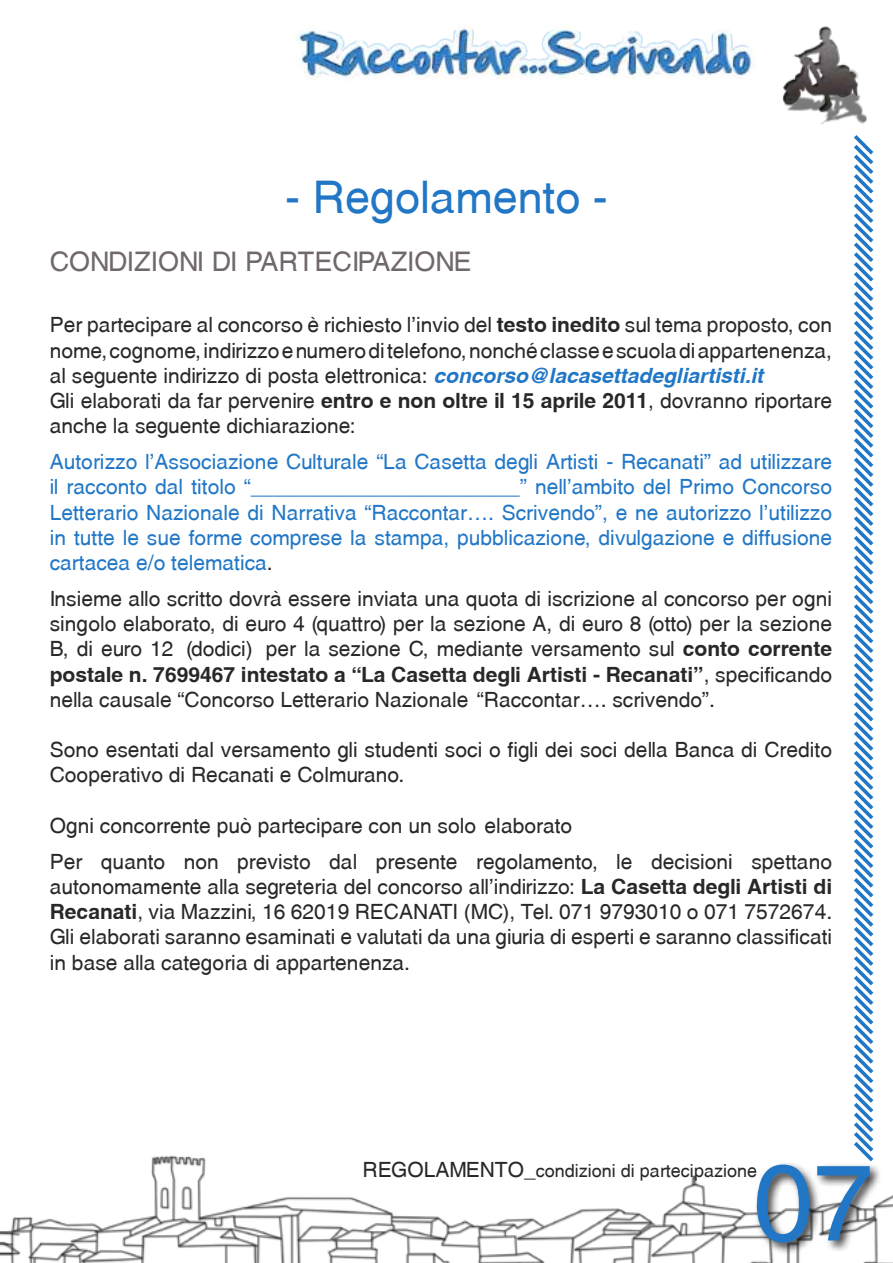
<style>
.page{position:relative;width:893px;height:1263px;background:#fff}
.page>*{position:absolute;margin:0;border:0;box-sizing:border-box;transform-origin:0 0}
.t1{font:108px "Swansea";color:#2177c6}
.t2{font:45px "Swansea";color:#2177c6}
.t3{font:27px "Swansea";color:#716969}
.t4{font:21px/25.2px "Swansea";color:#282828}
.t5{font:21px/25.2px "Swansea";color:#2177c6;text-align:justify}
.t6{font:18px "Swansea";color:#282828}
.s1{font-weight:700}
.s2{font-weight:700;font-style:italic;color:#2177c6}
.s3{color:#282828}
.s4{font-size:21px}
</style>
<div class="page">
<img style="left:0;top:1155px;width:893px;height:108px">
<div style="left:753px;top:1161px;width:129px;height:94px;background:#000;opacity:.75"></div>
<svg style="left:850px;top:151px;width:27px;height:1014px"></svg>
<img style="left:297px;top:25px;width:576px;height:126px">
<h2 class="t2" style="left:285px;top:170px;width:324px">- Regolamento -</h2>
<p class="t3" style="left:50px;top:246px;width:423px">CONDIZIONI DI PARTECIPAZIONE</p>
<p class="t4" style="left:50px;top:312px;width:784px">Per partecipare al concorso è richiesto l’invio del <span class="s1">testo inedito</span> sul tema proposto, con nome, cognome, indirizzo e numero di telefono, nonché classe e scuola di appartenenza, al seguente indirizzo di posta elettronica: <span class="s2">concorso@lacasettadegliartisti.it<br></span>Gli elaborati da far pervenire <span class="s1">entro e non oltre il 15 aprile 2011</span>, dovranno riportare anche la seguente dichiarazione:</p>
<p class="t5" style="left:50px;top:449px;width:784px">Autorizzo l’Associazione Culturale “La Casetta degli Artisti - Recanati” ad utilizzare il racconto dal titolo “_______________________” nell’ambito del Primo Concorso Letterario Nazionale di Narrativa “Raccontar…. Scrivendo”, e ne autorizzo l’utilizzo in tutte le sue forme comprese la stampa, pubblicazione, divulgazione e diffusione cartacea e/o telematica<span class="s3">.</span></p>
<p class="t4" style="left:50px;top:586px;width:784px;text-align:justify">Insieme allo scritto dovrà essere inviata una quota di iscrizione al concorso per ogni singolo elaborato, di euro 4 (quattro) per la sezione A, di euro 8 (otto) per la sezione B, di euro 12 (dodici) per la sezione C, mediante versamento sul <span class="s1">conto corrente postale n. 7699467 intestato a “La Casetta degli Artisti - Recanati”</span>, specificando nella causale “Concorso Letterario Nazionale “Raccontar…. scrivendo”.</p>
<p class="t4" style="left:50px;top:737px;width:784px">Sono esentati dal versamento gli studenti soci o figli dei soci della Banca di Credito<br>Cooperativo di Recanati e Colmurano.</p>
<p class="t4" style="left:50px;top:807px;width:784px;line-height:36px">Ogni concorrente può partecipare con un solo elaborato<br>Per quanto non previsto dal presente regolamento, le decisioni spettano</p>
<p class="t4" style="left:50px;top:874px;width:784px;text-align:justify">autonomamente alla segreteria del concorso all’indirizzo: <span class="s1">La Casetta degli Artisti di Recanati</span>, via Mazzini, 16 62019 RECANATI (MC), Tel. 071 9793010 o 071 7572674.<br>Gli elaborati saranno esaminati e valutati da una giuria di esperti e saranno classificati in base alla categoria di appartenenza.</p>
<p class="t6" style="left:363px;top:1160px;width:396px"><span class="s4">REGOLAMENTO_</span>condizioni di partecipazione</p>
<h1 class="t1" style="left:753px;top:1138px;width:122px">07</h1>
</div>
